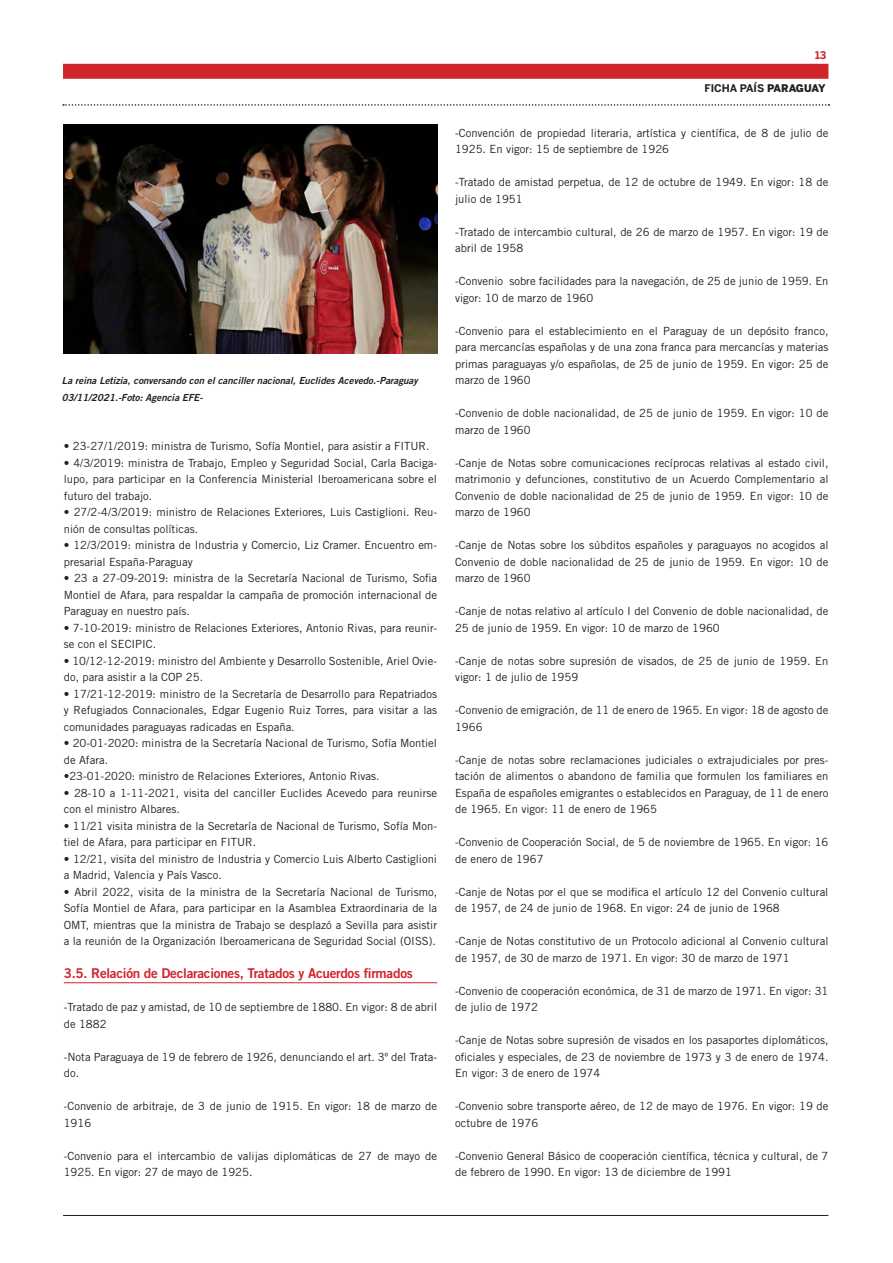
<style>
.page{position:relative;width:893px;height:1263px;background:#fff}
.page>*{position:absolute;margin:0;border:0;box-sizing:border-box;transform-origin:0 0}
.TITULO_2º_NIVEL{font:13.5px "Trade Gothic LT Std Bd 2";letter-spacing:-.02em;color:#d1232a}
.TEXTO_NORMAL{font:11.25px/16.5px "Trade Gothic LT Std";color:#231f20}
.t1{font:700 10.5px "Benton Sans";color:#231f20}
.t2{font:700 10.5px "Benton Sans";color:#d1232a}
.TEXTO_PIE_DE_FOTO{font:9.75px/16.5px "Trade Gothic LT Std Bd 2 Obl";color:#231f20}
.s1{font-weight:900}
</style>
<div class="page">
<div style="left:63px;top:64px;width:765px;height:15px;background:#d1232a"></div>
<hr style="left:63px;top:1215px;width:765px;height:1px;background:#231f20">
<svg style="left:63px;top:104px;width:766px;height:2px"></svg>
<hr style="left:64px;top:982px;width:373px;height:1px;background:#d1232a">
<img style="left:64px;top:124px;width:373px;height:229px">
<p class="TEXTO_PIE_DE_FOTO" style="left:62px;top:372px;width:357px">La reina Letizia, conversando con el canciller nacional, Euclides Acevedo.-Paraguay<br>03/11/2021.-Foto: Agencia EFE-</p>
<p class="TEXTO_NORMAL" style="left:64px;top:438px;width:367px">• 23-27/1/2019: ministra de Turismo, Sofía Montiel, para asistir a FITUR.</p>
<p class="TEXTO_NORMAL" style="left:64px;top:454px;width:375px;text-align:justify">• 4/3/2019: ministra de Trabajo, Empleo y Seguridad Social, Carla Baciga&shy;lupo, para participar en la Conferencia Ministerial Iberoamericana sobre el futuro del trabajo.</p>
<p class="TEXTO_NORMAL" style="left:64px;top:504px;width:375px">• 27/2-4/3/2019: ministro de Relaciones Exteriores, Luis Castiglioni. Reu&shy;nión de consultas políticas.</p>
<p class="TEXTO_NORMAL" style="left:64px;top:537px;width:375px">• 12/3/2019: ministra de Industria y Comercio, Liz Cramer. Encuentro em&shy;presarial España-Paraguay</p>
<p class="TEXTO_NORMAL" style="left:64px;top:570px;width:375px;text-align:justify">• 23 a 27-09-2019: ministra de la Secretaría Nacional de Turismo, Sofia Montiel de Afara, para respaldar la campaña de promoción internacional de Paraguay en nuestro país.</p>
<p class="TEXTO_NORMAL" style="left:64px;top:619px;width:375px">• 7-10-2019: ministro de Relaciones Exteriores, Antonio Rivas, para reunir&shy;se con el SECIPIC.</p>
<p class="TEXTO_NORMAL" style="left:64px;top:652px;width:375px">• 10/12-12-2019: ministro del Ambiente y Desarrollo Sostenible, Ariel Ovie&shy;do, para asistir a la COP 25.</p>
<p class="TEXTO_NORMAL" style="left:64px;top:685px;width:375px;text-align:justify">• 17/21-12-2019: ministro de la Secretaría de Desarrollo para Repatriados y Refugiados Connacionales, Edgar Eugenio Ruiz Torres, para visitar a las comunidades paraguayas radicadas en España.</p>
<p class="TEXTO_NORMAL" style="left:64px;top:735px;width:375px">• 20-01-2020: ministra de la Secretaría Nacional de Turismo, Sofía Montiel de Afara.</p>
<p class="TEXTO_NORMAL" style="left:64px;top:768px;width:317px">•23-01-2020: ministro de Relaciones Exteriores, Antonio Rivas.</p>
<p class="TEXTO_NORMAL" style="left:64px;top:784px;width:375px">• 28-10 a 1-11-2021, visita del canciller Euclides Acevedo para reunirse con el ministro Albares.</p>
<p class="TEXTO_NORMAL" style="left:64px;top:817px;width:375px">• 11/21 visita ministra de la Secretaría de Nacional de Turismo, Sofía Mon&shy;tiel de Afara, para participar en FITUR.</p>
<p class="TEXTO_NORMAL" style="left:64px;top:850px;width:375px">• 12/21, visita del ministro de Industria y Comercio Luis Alberto Castiglioni a Madrid, Valencia y País Vasco.</p>
<p class="TEXTO_NORMAL" style="left:64px;top:883px;width:375px;text-align:justify">• Abril 2022, visita de la ministra de la Secretaría Nacional de Turismo, Sofía Montiel de Afara, para participar en la Asamblea Extraordinaria de la OMT, mientras que la ministra de Trabajo se desplazó a Sevilla para asistir a la reunión de la Organización Iberoamericana de Seguridad Social (OISS).</p>
<p class="TITULO_2º_NIVEL" style="left:64px;top:965px;width:351px">3.5. Relación de Declaraciones, Tratados y Acuerdos firmados</p>
<p class="TEXTO_NORMAL" style="left:64px;top:999px;width:375px">-Tratado de paz y amistad, de 10 de septiembre de 1880. En vigor: 8 de abril de 1882</p>
<p class="TEXTO_NORMAL" style="left:64px;top:1048px;width:375px">-Nota Paraguaya de 19 de febrero de 1926, denunciando el art. 3º del Trata&shy;do.</p>
<p class="TEXTO_NORMAL" style="left:64px;top:1098px;width:375px">-Convenio de arbitraje, de 3 de junio de 1915. En vigor: 18 de marzo de<br>1916</p>
<p class="TEXTO_NORMAL" style="left:64px;top:1147px;width:375px">-Convenio para el intercambio de valijas diplomáticas de 27 de mayo de<br>1925. En vigor: 27 de mayo de 1925.</p>
<p class="t2" style="left:815px;top:49px;width:13px">13</p>
<p class="t1" style="left:704px;top:82px;width:123px">FICHA PAÍS <span class="s1">PARAGUAY</span></p>
<p class="TEXTO_NORMAL" style="left:455px;top:124px;width:375px">-Convención de propiedad literaria, artística y científica, de 8 de julio de<br>1925. En vigor: 15 de septiembre de 1926</p>
<p class="TEXTO_NORMAL" style="left:455px;top:174px;width:375px">-Tratado de amistad perpetua, de 12 de octubre de 1949. En vigor: 18 de julio de 1951</p>
<p class="TEXTO_NORMAL" style="left:455px;top:223px;width:375px">-Tratado de intercambio cultural, de 26 de marzo de 1957. En vigor: 19 de abril de 1958</p>
<p class="TEXTO_NORMAL" style="left:455px;top:273px;width:375px">-Convenio sobre facilidades para la navegación, de 25 de junio de 1959. En vigor: 10 de marzo de 1960</p>
<p class="TEXTO_NORMAL" style="left:455px;top:322px;width:375px;text-align:justify">-Convenio para el establecimiento en el Paraguay de un depósito franco, para mercancías españolas y de una zona franca para mercancías y materias primas paraguayas y/o españolas, de 25 de junio de 1959. En vigor: 25 de marzo de 1960</p>
<p class="TEXTO_NORMAL" style="left:455px;top:405px;width:375px">-Convenio de doble nacionalidad, de 25 de junio de 1959. En vigor: 10 de marzo de 1960</p>
<p class="TEXTO_NORMAL" style="left:455px;top:454px;width:375px;text-align:justify">-Canje de Notas sobre comunicaciones recíprocas relativas al estado civil, matrimonio y defunciones, constitutivo de un Acuerdo Complementario al Convenio de doble nacionalidad de 25 de junio de 1959. En vigor: 10 de marzo de 1960</p>
<p class="TEXTO_NORMAL" style="left:455px;top:537px;width:375px;text-align:justify">-Canje de Notas sobre los súbditos españoles y paraguayos no acogidos al Convenio de doble nacionalidad de 25 de junio de 1959. En vigor: 10 de marzo de 1960</p>
<p class="TEXTO_NORMAL" style="left:455px;top:603px;width:375px">-Canje de notas relativo al artículo I del Convenio de doble nacionalidad, de<br>25 de junio de 1959. En vigor: 10 de marzo de 1960</p>
<p class="TEXTO_NORMAL" style="left:455px;top:652px;width:375px">-Canje de notas sobre supresión de visados, de 25 de junio de 1959. En vigor: 1 de julio de 1959</p>
<p class="TEXTO_NORMAL" style="left:455px;top:702px;width:375px">-Convenio de emigración, de 11 de enero de 1965. En vigor: 18 de agosto de<br>1966</p>
<p class="TEXTO_NORMAL" style="left:455px;top:751px;width:375px;text-align:justify">-Canje de notas sobre reclamaciones judiciales o extrajudiciales por pres&shy;tación de alimentos o abandono de familia que formulen los familiares en España de españoles emigrantes o establecidos en Paraguay, de 11 de enero de 1965. En vigor: 11 de enero de 1965</p>
<p class="TEXTO_NORMAL" style="left:455px;top:834px;width:375px">-Convenio de Cooperación Social, de 5 de noviembre de 1965. En vigor: 16 de enero de 1967</p>
<p class="TEXTO_NORMAL" style="left:455px;top:883px;width:375px">-Canje de Notas por el que se modifica el artículo 12 del Convenio cultural de 1957, de 24 de junio de 1968. En vigor: 24 de junio de 1968</p>
<p class="TEXTO_NORMAL" style="left:455px;top:933px;width:375px">-Canje de Notas constitutivo de un Protocolo adicional al Convenio cultural de 1957, de 30 de marzo de 1971. En vigor: 30 de marzo de 1971</p>
<p class="TEXTO_NORMAL" style="left:455px;top:982px;width:375px">-Convenio de cooperación económica, de 31 de marzo de 1971. En vigor: 31 de julio de 1972</p>
<p class="TEXTO_NORMAL" style="left:455px;top:1032px;width:375px;text-align:justify">-Canje de Notas sobre supresión de visados en los pasaportes diplomáticos, oficiales y especiales, de 23 de noviembre de 1973 y 3 de enero de 1974.<br>En vigor: 3 de enero de 1974</p>
<p class="TEXTO_NORMAL" style="left:455px;top:1098px;width:375px">-Convenio sobre transporte aéreo, de 12 de mayo de 1976. En vigor: 19 de octubre de 1976</p>
<p class="TEXTO_NORMAL" style="left:455px;top:1147px;width:375px">-Convenio General Básico de cooperación científica, técnica y cultural, de 7 de febrero de 1990. En vigor: 13 de diciembre de 1991</p>
</div>
